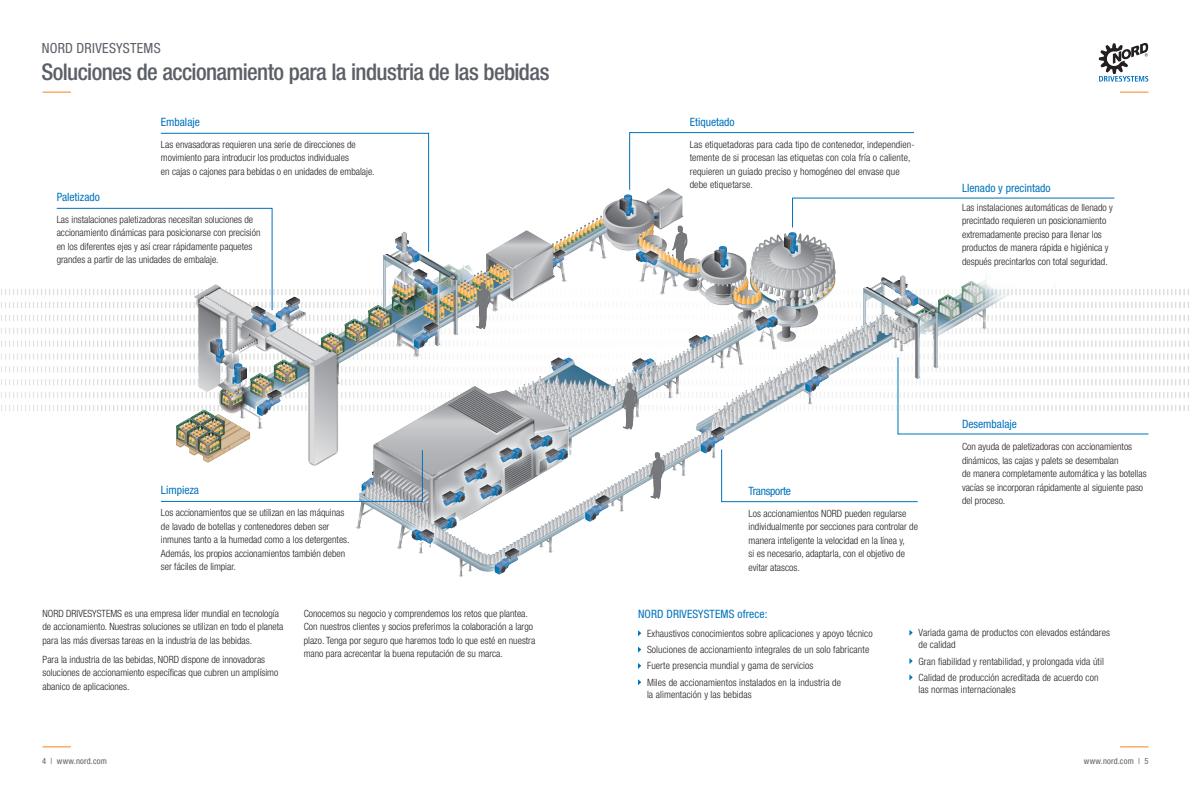
<style>
.page{position:relative;width:1191px;height:792px;background:#fff}
.page>*{position:absolute;margin:0;border:0;box-sizing:border-box;transform-origin:0 0}
.t1{font:500 condensed 23px "Helvetica Neue LT Std";letter-spacing:-.025em;color:#5b5f66}
.t2{font:condensed 14px "Helvetica Neue LT Std";letter-spacing:.02em;color:#5b5f66}
.t3{font:condensed 11.5px "Helvetica Neue LT Std";color:#0072bc}
.t4{font:condensed 11.5px "Helvetica Neue LT Std";letter-spacing:-.025em;color:#0072bc}
.t5{font:300 condensed 10px/13.5px "Helvetica Neue LT Std";color:#231f20}
.t6{font:condensed 8.5px "Helvetica Neue LT Std";letter-spacing:.02em;color:#5b5f66}
</style>
<div class="page">
<svg style="left:43px;top:746px;width:28px;height:1px"></svg>
<svg style="left:1120px;top:746px;width:28px;height:1px"></svg>
<svg style="left:43px;top:92px;width:28px;height:1px"></svg>
<svg style="left:1120px;top:92px;width:28px;height:1px"></svg>
<svg style="left:1098px;top:43px;width:50px;height:39px"></svg>
<img style="left:1059px;top:289px;width:130px;height:122px">
<img style="left:1px;top:289px;width:174px;height:122px">
<img style="left:176px;top:188px;width:882px;height:389px">
<svg style="left:897px;top:357px;width:251px;height:77px"></svg>
<svg style="left:721px;top:449px;width:197px;height:53px"></svg>
<svg style="left:161px;top:450px;width:261px;height:52px"></svg>
<svg style="left:792px;top:198px;width:322px;height:30px"></svg>
<svg style="left:629px;top:132px;width:285px;height:58px"></svg>
<svg style="left:56px;top:133px;width:373px;height:177px"></svg>
<svg style="left:638px;top:630px;width:3px;height:6px"></svg>
<svg style="left:638px;top:647px;width:3px;height:6px"></svg>
<svg style="left:638px;top:663px;width:3px;height:6px"></svg>
<svg style="left:638px;top:679px;width:3px;height:6px"></svg>
<svg style="left:909px;top:630px;width:3px;height:6px"></svg>
<svg style="left:909px;top:658px;width:3px;height:6px"></svg>
<svg style="left:909px;top:674px;width:3px;height:6px"></svg>
<h2 class="t2" style="left:42px;top:40px;width:120px">NORD DRIVESYSTEMS</h2>
<h1 class="t1" style="left:41px;top:57px;width:509px">Soluciones de accionamiento para la industria de las bebidas</h1>
<p class="t3" style="left:161px;top:115px;width:40px">Embalaje</p>
<p class="t5" style="left:161px;top:137px;width:196px">Las envasadoras requieren una serie de direcciones de</p>
<p class="t5" style="left:161px;top:151px;width:189px">movimiento para introducir los productos individuales</p>
<p class="t5" style="left:161px;top:164px;width:215px">en cajas o cajones para bebidas o en unidades de embalaje.</p>
<p class="t3" style="left:57px;top:190px;width:45px">Paletizado</p>
<p class="t5" style="left:57px;top:212px;width:198px">Las instalaciones paletizadoras necesitan soluciones de</p>
<p class="t5" style="left:57px;top:226px;width:205px">accionamiento dinámicas para posicionarse con precisión</p>
<p class="t5" style="left:57px;top:239px;width:197px">en los diferentes ejes y así crear rápidamente paquetes</p>
<p class="t5" style="left:57px;top:253px;width:163px">grandes a partir de las unidades de embalaje.</p>
<p class="t3" style="left:161px;top:484px;width:40px">Limpieza</p>
<p class="t5" style="left:161px;top:506px;width:185px">Los accionamientos que se utilizan en las máquinas</p>
<p class="t5" style="left:161px;top:519px;width:170px">de lavado de botellas y contenedores deben ser</p>
<p class="t5" style="left:161px;top:533px;width:190px">inmunes tanto a la humedad como a los detergentes.</p>
<p class="t5" style="left:161px;top:546px;width:186px">Además, los propios accionamientos también deben</p>
<p class="t5" style="left:161px;top:560px;width:76px">ser fáciles de limpiar.</p>
<p class="t5" style="left:43px;top:606px;width:238px">NORD DRIVESYSTEMS es una empresa líder mundial en tecnología</p>
<p class="t5" style="left:43px;top:620px;width:242px">de accionamiento. Nuestras soluciones se utilizan en todo el planeta</p>
<p class="t5" style="left:43px;top:633px;width:211px">para las más diversas tareas en la industria de las bebidas.</p>
<p class="t5" style="left:43px;top:652px;width:237px">Para la industria de las bebidas, NORD dispone de innovadoras soluciones de accionamiento específicas que cubren un amplísimo abanico de aplicaciones.</p>
<p class="t5" style="left:304px;top:606px;width:226px">Conocemos su negocio y comprendemos los retos que plantea.</p>
<p class="t5" style="left:304px;top:620px;width:233px">Con nuestros clientes y socios preferimos la colaboración a largo plazo. Tenga por seguro que haremos todo lo que esté en nuestra mano para acrecentar la buena reputación de su marca.</p>
<p class="t3" style="left:690px;top:115px;width:46px">Etiquetado</p>
<p class="t5" style="left:690px;top:137px;width:226px">Las etiquetadoras para cada tipo de contenedor, independien&shy;temente de si procesan las etiquetas con cola fría o caliente, requieren un guiado preciso y homogéneo del envase que</p>
<p class="t5" style="left:690px;top:178px;width:65px">debe etiquetarse.</p>
<p class="t3" style="left:962px;top:181px;width:90px">Llenado y precintado</p>
<p class="t5" style="left:962px;top:200px;width:152px">Las instalaciones automáticas de llenado y</p>
<p class="t5" style="left:962px;top:214px;width:146px">precintado requieren un posicionamiento</p>
<p class="t5" style="left:962px;top:227px;width:141px">extremadamente preciso para llenar los</p>
<p class="t5" style="left:962px;top:241px;width:148px">productos de manera rápida e higiénica y</p>
<p class="t5" style="left:962px;top:254px;width:147px">después precintarlos con total seguridad.</p>
<p class="t4" style="left:748px;top:484px;width:44px">Transporte</p>
<p class="t5" style="left:748px;top:506px;width:159px">Los accionamientos NORD pueden regularse</p>
<p class="t5" style="left:748px;top:520px;width:171px">individualmente por secciones para controlar de</p>
<p class="t5" style="left:748px;top:533px;width:158px">manera inteligente la velocidad en la línea y,</p>
<p class="t5" style="left:748px;top:547px;width:158px">si es necesario, adaptarla, con el objetivo de</p>
<p class="t5" style="left:748px;top:560px;width:53px">evitar atascos.</p>
<p class="t3" style="left:962px;top:418px;width:56px">Desembalaje</p>
<p class="t5" style="left:962px;top:440px;width:172px">Con ayuda de paletizadoras con accionamientos</p>
<p class="t5" style="left:962px;top:454px;width:158px">dinámicos, las cajas y palets se desembalan</p>
<p class="t5" style="left:962px;top:467px;width:186px">de manera completamente automática y las botellas vacías se incorporan rápidamente al siguiente paso</p>
<p class="t5" style="left:962px;top:494px;width:45px">del proceso.</p>
<p class="t3" style="left:638px;top:607px;width:131px">NORD DRIVESYSTEMS ofrece:</p>
<p class="t5" style="left:647px;top:626px;width:227px">Exhaustivos conocimientos sobre aplicaciones y apoyo técnico</p>
<p class="t5" style="left:647px;top:643px;width:224px">Soluciones de accionamiento integrales de un solo fabricante</p>
<p class="t5" style="left:647px;top:659px;width:168px">Fuerte presencia mundial y gama de servicios</p>
<p class="t5" style="left:647px;top:675px;width:195px">Miles de accionamientos instalados en la industria de</p>
<p class="t5" style="left:647px;top:687px;width:106px">la alimentación y las bebidas</p>
<p class="t5" style="left:918px;top:626px;width:193px">Variada gama de productos con elevados estándares</p>
<p class="t5" style="left:918px;top:638px;width:39px">de calidad</p>
<p class="t5" style="left:918px;top:654px;width:187px">Gran fiabilidad y rentabilidad, y prolongada vida útil</p>
<p class="t5" style="left:918px;top:671px;width:182px">Calidad de producción acreditada de acuerdo con</p>
<p class="t5" style="left:918px;top:683px;width:99px">las normas internacionales</p>
<p class="t6" style="left:42px;top:756px;width:66px">4 | www.nord.com</p>
<p class="t6" style="left:1083px;top:756px;width:66px">www.nord.com | 5</p>
</div>
